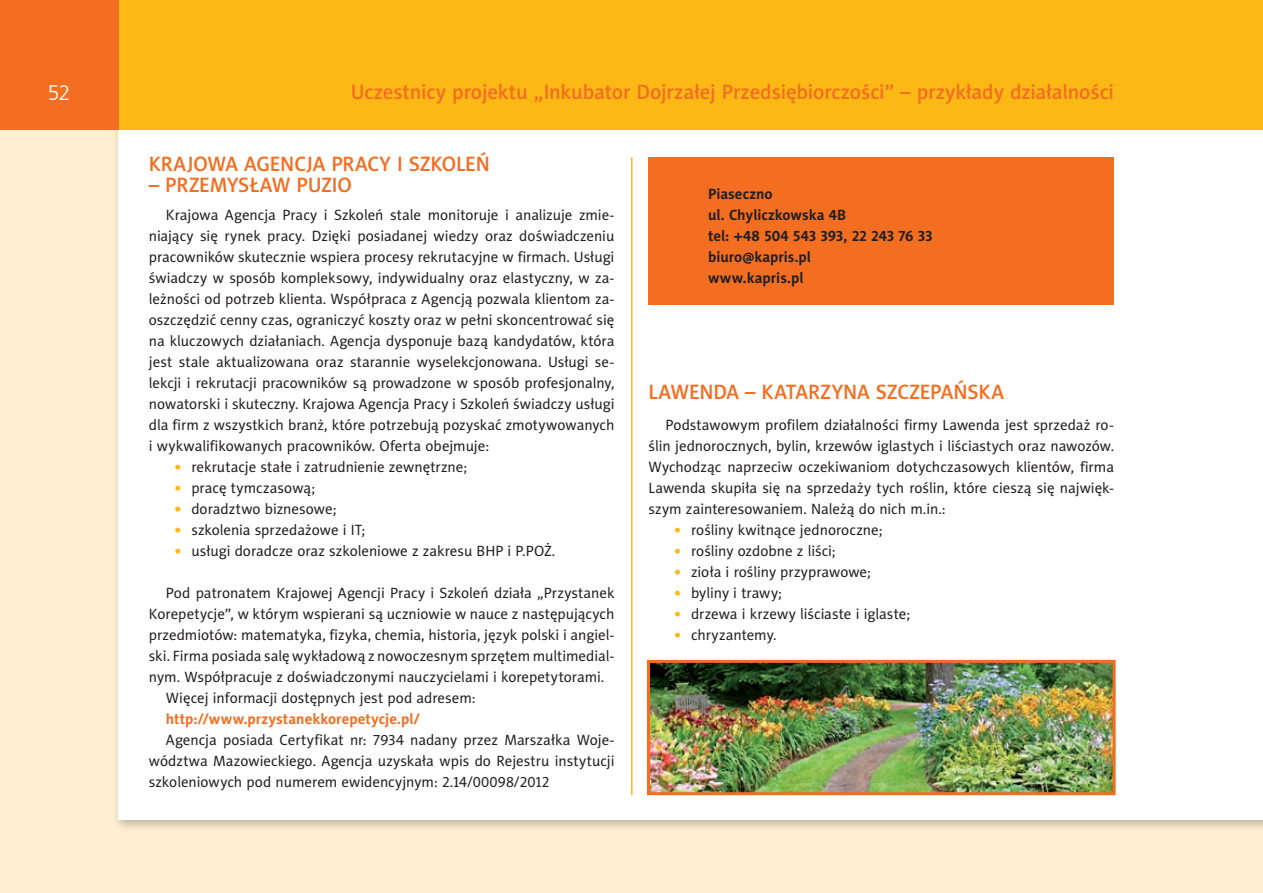
<style>
.page{position:relative;width:1263px;height:893px;background:#fff}
.page>*{position:absolute;margin:0;border:0;box-sizing:border-box;transform-origin:0 0}
.t1{font:21px "Naomi Sans EFN Medium";letter-spacing:-.01em;color:#f36e21}
.t2{font:300 21px "Frutiger CE";color:#fff}
.t3{font:15px/21px "Naomi Sans EFN";color:#231f20;text-align:justify}
.t4{font:700 15px/21px "Naomi Sans EFN";color:#231f20}
.t5{font:700 15px "Naomi Sans EFN";letter-spacing:.005em;color:#f36e21}
.s1{font-weight:700;color:#fcb814}
</style>
<div class="page">
<div style="left:0;top:129px;width:1263px;height:764px;background:#feefd2"></div>
<div style="left:111px;top:93px;width:1152px;height:738px;background:#231f20;opacity:.3"></div>
<div style="left:118px;top:100px;width:1145px;height:720px;background:#fff"></div>
<div style="left:0;top:0;width:1263px;height:129px;background:#fcb814"></div>
<div style="left:0;top:0;width:118px;height:129px;background:#f36e21"></div>
<hr style="left:631px;top:157px;width:1px;height:638px;background:#fcb814">
<div style="left:648px;top:157px;width:466px;height:147px;background:#f36e21"></div>
<img style="left:651px;top:664px;width:461px;height:127px">
<div style="left:647px;top:660px;width:469px;height:135px;border:3px solid #f36e21"></div>
<h1 class="t2" style="left:48px;top:80px;width:24px">52</h1>
<h1 class="t1" style="left:351px;top:80px;width:765px">Uczestnicy projektu „Inkubator Dojrzałej Przedsiębiorczości” – przykłady działalności</h1>
<h1 class="t1" style="left:149px;top:152px;width:342px">KRAJOWA AGENCJA PRACY I SZKOLEŃ</h1>
<h1 class="t1" style="left:149px;top:173px;width:205px">– PRZEMYSŁAW PUZIO</h1>
<p class="t3" style="left:149px;top:205px;width:467px;text-indent:17px">Krajowa Agencja Pracy i Szkoleń stale monitoruje i analizuje zmie&shy;niający się rynek pracy. Dzięki posiadanej wiedzy oraz doświadczeniu pracowników skutecznie wspiera procesy rekrutacyjne w firmach. Usługi świadczy w sposób kompleksowy, indywidualny oraz elastyczny, w za&shy;leżności od potrzeb klienta. Współpraca z Agencją pozwala klientom za&shy;oszczędzić cenny czas, ograniczyć koszty oraz w pełni skoncentrować się na kluczowych działaniach. Agencja dysponuje bazą kandydatów, która jest stale aktualizowana oraz starannie wyselekcjonowana. Usługi se&shy;lekcji i rekrutacji pracowników są prowadzone w sposób profesjonalny, nowatorski i skuteczny. Krajowa Agencja Pracy i Szkoleń świadczy usługi dla firm z wszystkich branż, które potrzebują pozyskać zmotywowanych i wykwalifikowanych pracowników. Oferta obejmuje:</p>
<p class="t3" style="left:174px;top:457px;width:294px"><span class="s1">•</span> rekrutacje stałe i zatrudnienie zewnętrzne;</p>
<p class="t3" style="left:174px;top:478px;width:142px"><span class="s1">•</span> pracę tymczasową;</p>
<p class="t3" style="left:174px;top:499px;width:164px"><span class="s1">•</span> doradztwo biznesowe;</p>
<p class="t3" style="left:174px;top:520px;width:192px"><span class="s1">•</span> szkolenia sprzedażowe i IT;</p>
<p class="t3" style="left:174px;top:541px;width:382px"><span class="s1">•</span> usługi doradcze oraz szkoleniowe z zakresu BHP i P.POŻ.</p>
<p class="t3" style="left:166px;top:583px;width:450px">Pod patronatem Krajowej Agencji Pracy i Szkoleń działa „Przystanek</p>
<p class="t3" style="left:149px;top:604px;width:467px">Korepetycje”, w którym wspierani są uczniowie w nauce z następujących</p>
<p class="t3" style="left:149px;top:625px;width:467px">przedmiotów: matematyka, fizyka, chemia, historia, język polski i angiel-</p>
<p class="t3" style="left:149px;top:646px;width:467px">ski. Firma posiada salę wykładową z nowoczesnym sprzętem multimedial-</p>
<p class="t3" style="left:149px;top:667px;width:457px">nym. Współpracuje z doświadczonymi nauczycielami i korepetytorami.</p>
<p class="t3" style="left:166px;top:688px;width:311px">Więcej informacji dostępnych jest pod adresem:</p>
<p class="t5" style="left:166px;top:711px;width:255px">http://www.przystanekkorepetycje.pl/</p>
<p class="t3" style="left:149px;top:730px;width:467px;text-indent:17px">Agencja posiada Certyfikat nr: 7934 nadany przez Marszałka Woje&shy;wództwa Mazowieckiego. Agencja uzyskała wpis do Rejestru instytucji szkoleniowych pod numerem ewidencyjnym: 2.14/00098/2012</p>
<p class="t4" style="left:708px;top:184px;width:226px">Piaseczno<br>ul. Chyliczkowska 4B<br>tel: +48 504 543 393, 22 243 76 33 biuro@kapris.pl<br>www.kapris.pl</p>
<h1 class="t1" style="left:648px;top:380px;width:357px">LAWENDA – KATARZYNA SZCZEPAŃSKA</h1>
<p class="t3" style="left:648px;top:415px;width:467px;text-indent:17px">Podstawowym profilem działalności firmy Lawenda jest sprzedaż ro&shy;ślin jednorocznych, bylin, krzewów iglastych i liściastych oraz nawozów.<br>Wychodząc naprzeciw oczekiwaniom dotychczasowych klientów, firma Lawenda skupiła się na sprzedaży tych roślin, które cieszą się najwięk&shy;szym zainteresowaniem. Należą do nich m.in.:</p>
<p class="t3" style="left:674px;top:520px;width:210px"><span class="s1">•</span> rośliny kwitnące jednoroczne;</p>
<p class="t3" style="left:674px;top:541px;width:163px"><span class="s1">•</span> rośliny ozdobne z liści;</p>
<p class="t3" style="left:674px;top:562px;width:198px"><span class="s1">•</span> zioła i rośliny przyprawowe;</p>
<p class="t3" style="left:674px;top:583px;width:109px"><span class="s1">•</span> byliny i trawy;</p>
<p class="t3" style="left:674px;top:604px;width:238px"><span class="s1">•</span> drzewa i krzewy liściaste i iglaste;</p>
<p class="t3" style="left:674px;top:625px;width:104px"><span class="s1">•</span> chryzantemy.</p>
</div>
